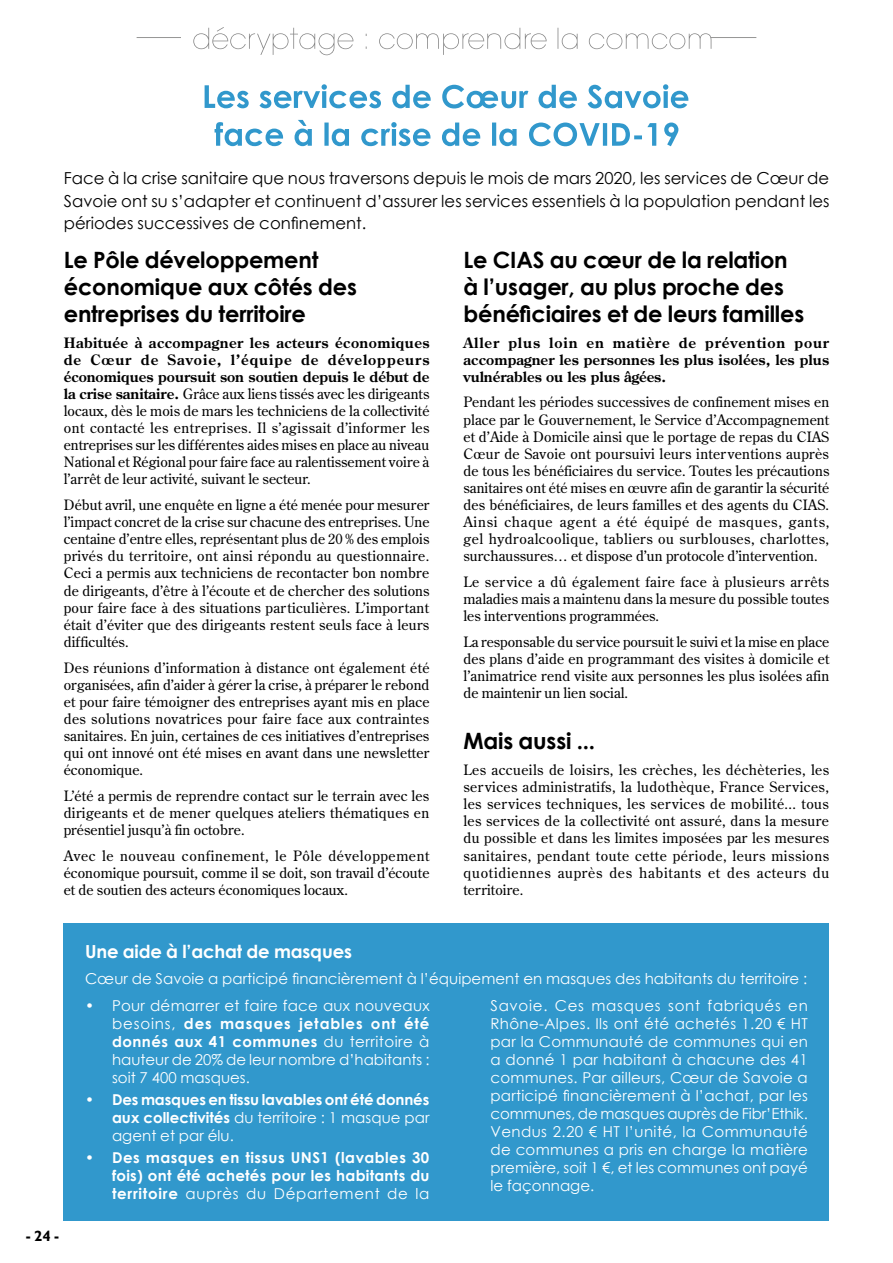
<style>
.page{position:relative;width:893px;height:1263px;background:#fff}
.page>*{position:absolute;margin:0;border:0;box-sizing:border-box;transform-origin:0 0}
.t1{font:700 22.5px/27px "Century Gothic";letter-spacing:-.01em;color:#000}
.t2{font:700 18px "Century Gothic";letter-spacing:-.01em;color:#fff}
.t3{font:16.5px/22.5px "Century Gothic";color:#000;text-align:justify}
.t4{font:15px/18px "Century Gothic";color:#fff;text-align:justify}
.t5{font:700 15px/18px "Century Gothic";letter-spacing:.015em;color:#fff;text-align:justify}
.t6{font:700 15px "Gill Sans";color:#000}
.t7{font:14.25px/17.1px "Century Old Style";letter-spacing:.005em;color:#000;text-align:justify}
.t8{font:700 14.25px/17.1px "Century Old Style";letter-spacing:.005em;color:#000;text-align:justify}
.s1{font-weight:700}
.s2{font-weight:400}
</style>
<div class="page">
<hr style="left:137px;top:37px;width:619px;height:1px;background:#969695">
<svg style="left:205px;top:84px;width:483px;height:24px"></svg>
<svg style="left:215px;top:120px;width:463px;height:26px"></svg>
<div style="left:182px;top:23px;width:529px;height:30px;background:#fff"></div>
<svg style="left:193px;top:27px;width:518px;height:28px"></svg>
<div style="left:64px;top:923px;width:765px;height:297px;background:#3198cc"></div>
<p class="t3" style="left:64px;top:167px;width:767px">Face à la crise sanitaire que nous traversons depuis le mois de mars 2020, les services de Cœur de Savoie ont su s’adapter et continuent d’assurer les services essentiels à la population pendant les périodes successives de confinement.</p>
<h1 class="t1" style="left:463px;top:245px;width:342px">Le CIAS au cœur de la relation à l’usager, au plus proche des bénéficiaires et de leurs familles</h1>
<p class="t8" style="left:463px;top:334px;width:367px">Aller plus loin en matière de prévention pour accompagner les personnes les plus isolées, les plus vulnérables ou les plus âgées.</p>
<p class="t7" style="left:463px;top:393px;width:367px">Pendant les périodes successives de confinement mises en place par le Gouvernement, le Service d’Accompagnement et d’Aide à Domicile ainsi que le portage de repas du CIAS Cœur de Savoie ont poursuivi leurs interventions auprès de tous les bénéficiaires du service. Toutes les précautions sanitaires ont été mises en œuvre afin de garantir la sécurité des bénéficiaires, de leurs familles et des agents du CIAS.<br>Ainsi chaque agent a été équipé de masques, gants, gel hydroalcoolique, tabliers ou surblouses, charlottes, surchaussures… et dispose d’un protocole d’intervention.</p>
<p class="t7" style="left:463px;top:573px;width:367px">Le service a dû également faire face à plusieurs arrêts maladies mais a maintenu dans la mesure du possible toutes les interventions programmées.</p>
<p class="t7" style="left:463px;top:633px;width:367px">La responsable du service poursuit le suivi et la mise en place des plans d’aide en programmant des visites à domicile et l’animatrice rend visite aux personnes les plus isolées afin de maintenir un lien social.</p>
<h1 class="t1" style="left:64px;top:245px;width:295px">Le Pôle développement économique aux côtés des entreprises du territoire</h1>
<p class="t7" style="left:64px;top:334px;width:367px"><span class="s1">Habituée à accompagner les acteurs économiques de Cœur de Savoie, l’équipe de développeurs économiques poursuit son soutien depuis le début de la crise sanitaire.</span> Grâce aux liens tissés avec les dirigeants locaux, dès le mois de mars les techniciens de la collectivité ont contacté les entreprises. Il s’agissait d’informer les entreprises sur les différentes aides mises en place au niveau National et Régional pour faire face au ralentissement voire à l’arrêt de leur activité, suivant le secteur.</p>
<p class="t7" style="left:64px;top:496px;width:367px">Début avril, une enquête en ligne a été menée pour mesurer l’impact concret de la crise sur chacune des entreprises. Une centaine d’entre elles, représentant plus de 20 % des emplois privés du territoire, ont ainsi répondu au questionnaire.<br>Ceci a permis aux techniciens de recontacter bon nombre de dirigeants, d’être à l’écoute et de chercher des solutions pour faire face à des situations particulières. L’important était d’éviter que des dirigeants restent seuls face à leurs difficultés.</p>
<p class="t7" style="left:64px;top:658px;width:367px">Des réunions d’information à distance ont également été organisées, afin d’aider à gérer la crise, à préparer le rebond et pour faire témoigner des entreprises ayant mis en place des solutions novatrices pour faire face aux contraintes sanitaires. En juin, certaines de ces initiatives d’entreprises qui ont innové ont été mises en avant dans une newsletter économique.</p>
<p class="t7" style="left:64px;top:787px;width:367px">L’été a permis de reprendre contact sur le terrain avec les dirigeants et de mener quelques ateliers thématiques en présentiel jusqu’à fin octobre.</p>
<p class="t7" style="left:64px;top:847px;width:367px">Avec le nouveau confinement, le Pôle développement économique poursuit, comme il se doit, son travail d’écoute et de soutien des acteurs économiques locaux.</p>
<h1 class="t1" style="left:463px;top:727px;width:133px">Mais aussi ...</h1>
<p class="t7" style="left:463px;top:761px;width:367px">Les accueils de loisirs, les crèches, les déchèteries, les services administratifs, la ludothèque, France Services, les services techniques, les services de mobilité... tous les services de la collectivité ont assuré, dans la mesure du possible et dans les limites imposées par les mesures sanitaires, pendant toute cette période, leurs missions quotidiennes auprès des habitants et des acteurs du territoire.</p>
<p class="t6" style="left:26px;top:1227px;width:35px">- 24 -</p>
<p class="t2" style="left:85px;top:937px;width:268px">Une aide à l’achat de masques</p>
<p class="t4" style="left:85px;top:970px;width:724px">Cœur de Savoie a participé financièrement à l’équipement en masques des habitants du territoire :</p>
<p class="t4" style="left:112px;top:996px;width:319px;text-indent:-27px">• Pour démarrer et faire face aux nouveaux besoins, <span class="s1">des masques jetables ont été donnés aux 41 communes</span> du territoire à hauteur de 20% de leur nombre d’habitants : soit 7 400 masques.</p>
<p class="t5" style="left:112px;top:1090px;width:319px;text-indent:-27px">• Des masques en tissu lavables ont été donnés aux collectivités <span class="s2">du territoire : 1 masque par agent et par élu.</span></p>
<p class="t5" style="left:112px;top:1148px;width:319px;text-indent:-27px">• Des masques en tissus UNS1 (lavables 30 fois) ont été achetés pour les habitants du territoire <span class="s2">auprès du Département de la</span></p>
<p class="t4" style="left:490px;top:996px;width:319px">Savoie. Ces masques sont fabriqués en Rhône-Alpes. Ils ont été achetés 1.20 € HT par la Communauté de communes qui en a donné 1 par habitant à chacune des 41 communes. Par ailleurs, Cœur de Savoie a participé financièrement à l’achat, par les communes, de masques auprès de Fibr’Ethik.<br>Vendus 2.20 € HT l’unité, la Communauté de communes a pris en charge la matière première, soit 1 €, et les communes ont payé le façonnage.</p>
</div>
